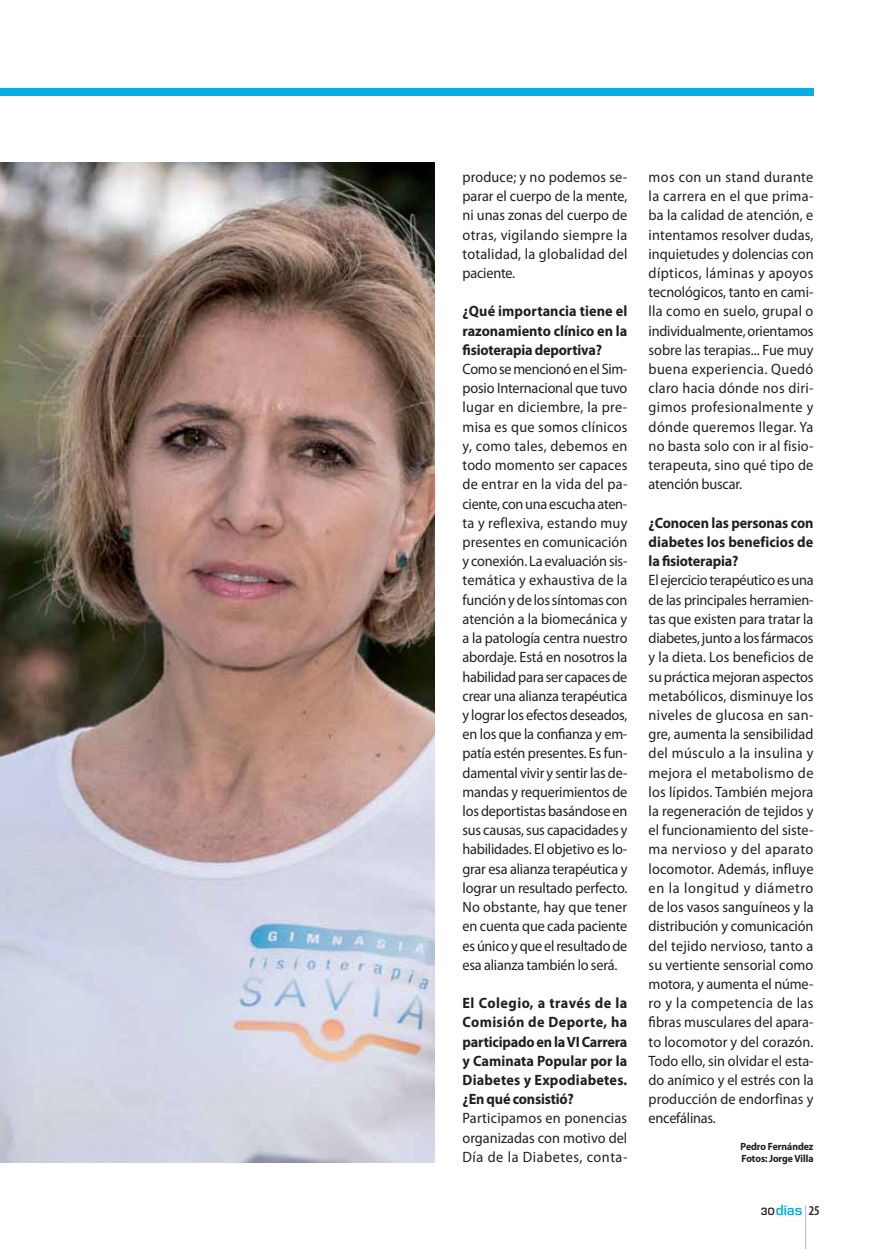
<style>
.page{position:relative;width:880px;height:1249px;background:#fff}
.page>*{position:absolute;margin:0;border:0;box-sizing:border-box;transform-origin:0 0}
.t1{font:15px/19.2px "Myriad Pro";color:#231f20;text-align:justify;scale:.95 1}
.t2{font:700 15px/19.2px "Myriad Pro";letter-spacing:-.005em;color:#231f20;text-align:justify;scale:.95 1}
.t3{font:600 13.5px "Eurostile";color:#08afe6}
.t4{font:10.5px/12px "Myriad Headline";color:#231f20;scale:.95 1}
.s1{font-size:9.75px;color:#231f20}
.s2{font-family:"Myriad Pro";font-stretch:condensed;color:#231f20}
</style>
<div class="page">
<hr style="left:805px;top:1205px;width:1px;height:44px;background:#bbbdc0">
<div style="left:0;top:88px;width:813px;height:7px;background:#08afe6"></div>
<div style="left:0;top:89px;width:813px;height:7px;background:#08afe6"></div>
<img style="left:0;top:163px;width:435px;height:999px">
<p class="t1" style="left:462px;top:169px;width:175px">produce; y no podemos se&shy;parar el cuerpo de la mente, ni unas zonas del cuerpo de otras, vigilando siempre la totalidad, la globalidad del paciente.</p>
<p class="t2" style="left:462px;top:303px;width:175px">¿Qué importancia tiene el razonamiento clínico en la fisioterapia deportiva?</p>
<p class="t1" style="left:462px;top:361px;width:175px">Como se mencionó en el Sim&shy;posio Internacional que tuvo lugar en diciembre, la pre&shy;misa es que somos clínicos y, como tales, debemos en todo momento ser capaces de entrar en la vida del pa&shy;ciente, con una escucha aten&shy;ta y reflexiva, estando muy presentes en comunicación y conexión. La evaluación sis&shy;temática y exhaustiva de la función y de los síntomas con atención a la biomecánica y a la patología centra nuestro abordaje. Está en nosotros la habilidad para ser capaces de crear una alianza terapéutica y lograr los efectos deseados, en los que la confianza y em&shy;patía estén presentes. Es fun&shy;damental vivir y sentir las de&shy;mandas y requerimientos de los deportistas basándose en sus causas, sus capacidades y habilidades. El objetivo es lo&shy;grar esa alianza terapéutica y lograr un resultado perfecto.<br>No obstante, hay que tener en cuenta que cada paciente es único y que el resultado de esa alianza también lo será.</p>
<p class="t2" style="left:462px;top:995px;width:175px">El Colegio, a través de la Comisión de Deporte, ha participado en la VI Carrera y Caminata Popular por la Diabetes y Expodiabetes. ¿En qué consistió?</p>
<p class="t1" style="left:462px;top:1110px;width:175px">Participamos en ponencias organizadas con motivo del Día de la Diabetes, conta-</p>
<p class="t1" style="left:648px;top:169px;width:175px">mos con un stand durante la carrera en el que prima&shy;ba la calidad de atención, e intentamos resolver dudas, inquietudes y dolencias con dípticos, láminas y apoyos tecnológicos, tanto en cami&shy;lla como en suelo, grupal o individualmente, orientamos sobre las terapias... Fue muy buena experiencia. Quedó claro hacia dónde nos diri&shy;gimos profesionalmente y dónde queremos llegar. Ya no basta solo con ir al fisio&shy;terapeuta, sino qué tipo de atención buscar.</p>
<p class="t2" style="left:648px;top:515px;width:175px">¿Conocen las personas con diabetes los beneficios de la fisioterapia?</p>
<p class="t1" style="left:648px;top:572px;width:175px">El ejercicio terapéutico es una de las principales herramien&shy;tas que existen para tratar la diabetes, junto a los fármacos y la dieta. Los beneficios de su práctica mejoran aspectos metabólicos, disminuye los niveles de glucosa en san&shy;gre, aumenta la sensibilidad del músculo a la insulina y mejora el metabolismo de los lípidos. También mejora la regeneración de tejidos y el funcionamiento del siste&shy;ma nervioso y del aparato locomotor. Además, influye en la longitud y diámetro de los vasos sanguíneos y la distribución y comunicación del tejido nervioso, tanto a su vertiente sensorial como motora, y aumenta el núme&shy;ro y la competencia de las fibras musculares del apara&shy;to locomotor y del corazón.<br>Todo ello, sin olvidar el esta&shy;do anímico y el estrés con la producción de endorfinas y encefálinas.</p>
<p class="t4" style="left:740px;top:1141px;width:78px">Pedro Fernández<br>Fotos: Jorge Villa</p>
<p class="t3" style="left:761px;top:1205px;width:60px"><span class="s1">30</span>días <span class="s2">25</span></p>
</div>
